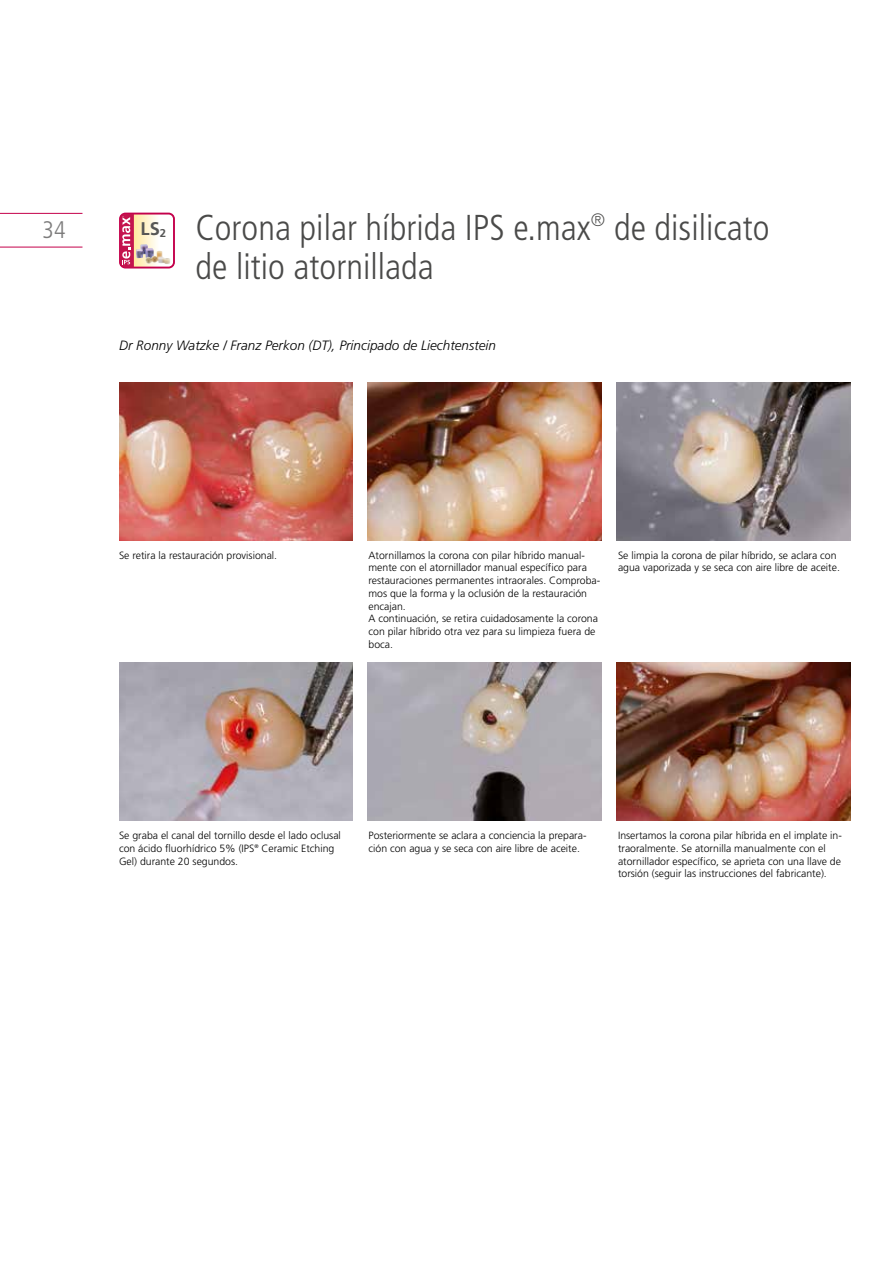
<style>
.page{position:relative;width:893px;height:1263px;background:#fff}
.page>*{position:absolute;margin:0;border:0;box-sizing:border-box;transform-origin:0 0}
.t1{font:300 condensed 36px/39px "Frutiger";color:#4a4a49}
.t2{font:300 condensed 24px "Frutiger";color:#7c7b7b}
.t3{font:700 18.3px "Frutiger";color:#575756}
.t4{font:italic 300 13.5px "Frutiger";color:#000}
.t5{font:300 10.5px/12.8px "Frutiger";color:#000}
</style>
<div class="page">
<hr style="left:0;top:213px;width:82px;height:1px;background:#c4014b">
<hr style="left:0;top:247px;width:82px;height:1px;background:#c4014b">
<img style="left:368px;top:383px;width:234px;height:157px">
<img style="left:368px;top:663px;width:234px;height:157px">
<img style="left:617px;top:383px;width:233px;height:157px">
<img style="left:617px;top:663px;width:233px;height:157px">
<img style="left:119px;top:383px;width:234px;height:157px">
<img style="left:119px;top:663px;width:234px;height:157px">
<div style="left:119px;top:213px;width:56px;height:55px;border:2px solid #c4014b;border-radius:5px"></div>
<svg style="left:120px;top:214px;width:54px;height:54px"></svg>
<h2 class="t2" style="left:43px;top:216px;width:25px">34</h2>
<h1 class="t1" style="left:196px;top:208px;width:575px">Corona pilar híbrida IPS e.max<sup>®</sup> de disilicato de litio atornillada</h1>
<h3 class="t3" style="left:141px;top:218px;width:27px">LS<sub>2</sub></h3>
<p class="t4" style="left:119px;top:338px;width:379px">Dr Ronny Watzke / Franz Perkon (DT), Principado de Liechtenstein</p>
<p class="t5" style="left:119px;top:549px;width:160px">Se retira la restauración provisional.</p>
<p class="t5" style="left:369px;top:549px;width:233px">Atornillamos la corona con pilar híbrido manual&shy;mente con el atornillador manual específico para restauraciones permanentes intraorales. Comproba&shy;mos que la forma y la oclusión de la restauración encajan.<br>A continuación, se retira cuidadosamente la corona con pilar híbrido otra vez para su limpieza fuera de boca.</p>
<p class="t5" style="left:618px;top:549px;width:223px">Se limpia la corona de pilar híbrido, se aclara con agua vaporizada y se seca con aire libre de aceite.</p>
<p class="t5" style="left:119px;top:829px;width:223px">Se graba el canal del tornillo desde el lado oclusal con ácido fluorhídrico 5% (IPS<sup>®</sup> Ceramic Etching<br>Gel) durante 20 segundos.</p>
<p class="t5" style="left:369px;top:829px;width:219px">Posteriormente se aclara a conciencia la prepara&shy;ción con agua y se seca con aire libre de aceite.</p>
<p class="t5" style="left:618px;top:829px;width:225px">Insertamos la corona pilar híbrida en el implate in&shy;traoralmente. Se atornilla manualmente con el atornillador específico, se aprieta con una llave de torsión (seguir las instrucciones del fabricante).</p>
</div>
